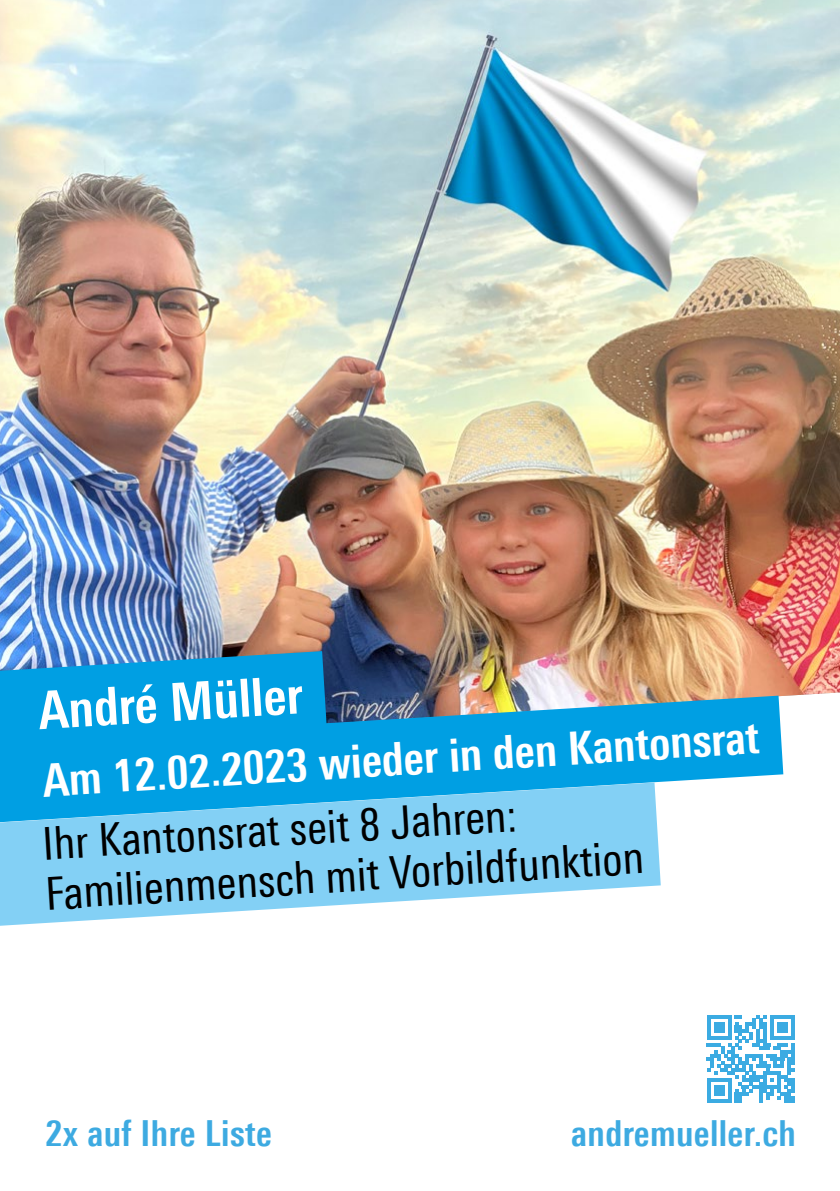
<style>
.page{position:relative;width:840px;height:1191px;background:#fff}
.page>*{position:absolute;margin:0;border:0;box-sizing:border-box;transform-origin:0 0}
.t1{font:700 52.4px "Linotype Univers 620 Cn";color:#fff}
.t2{font:700 46px "Linotype Univers 620 Cn";color:#fff}
.t3{font:45.6px/49px "Linotype Univers 420 Cn";color:#000}
.t4{font:700 36px "Linotype Univers 620 Cn";letter-spacing:.01em;color:#3daae1}
</style>
<div class="page">
<img style="left:0;top:0;width:839px;height:696px">
<svg style="left:0;top:651px;width:327px;height:44px;background:#1c9ddb"></svg>
<svg style="left:0;top:695px;width:782px;height:87px;background:#109dda"></svg>
<svg style="left:0;top:782px;width:660px;height:143px;background:#82cff3"></svg>
<svg style="left:706px;top:1015px;width:88px;height:87px"></svg>
<hr style="left:706px;top:1099px;width:25px;height:3px;background:#3babe2">
<div style="left:713px;top:1085px;width:11px;height:10px;background:#3babe2"></div>
<p class="t1" style="left:36px;top:680px;width:266px;rotate:-4deg">André Müller</p>
<p class="t2" style="left:41px;top:750px;width:718px;rotate:-3deg">Am 12.02.2023 wieder in den Kantonsrat</p>
<p class="t3" style="left:41px;top:817px;width:601px;rotate:-3deg">Ihr Kantonsrat seit 8 Jahren:<br>Familienmensch mit Vorbildfunktion</p>
<p class="t4" style="left:45px;top:1111px;width:228px">2x auf Ihre Liste</p>
<p class="t4" style="left:571px;top:1111px;width:226px">andremueller.ch</p>
</div>
